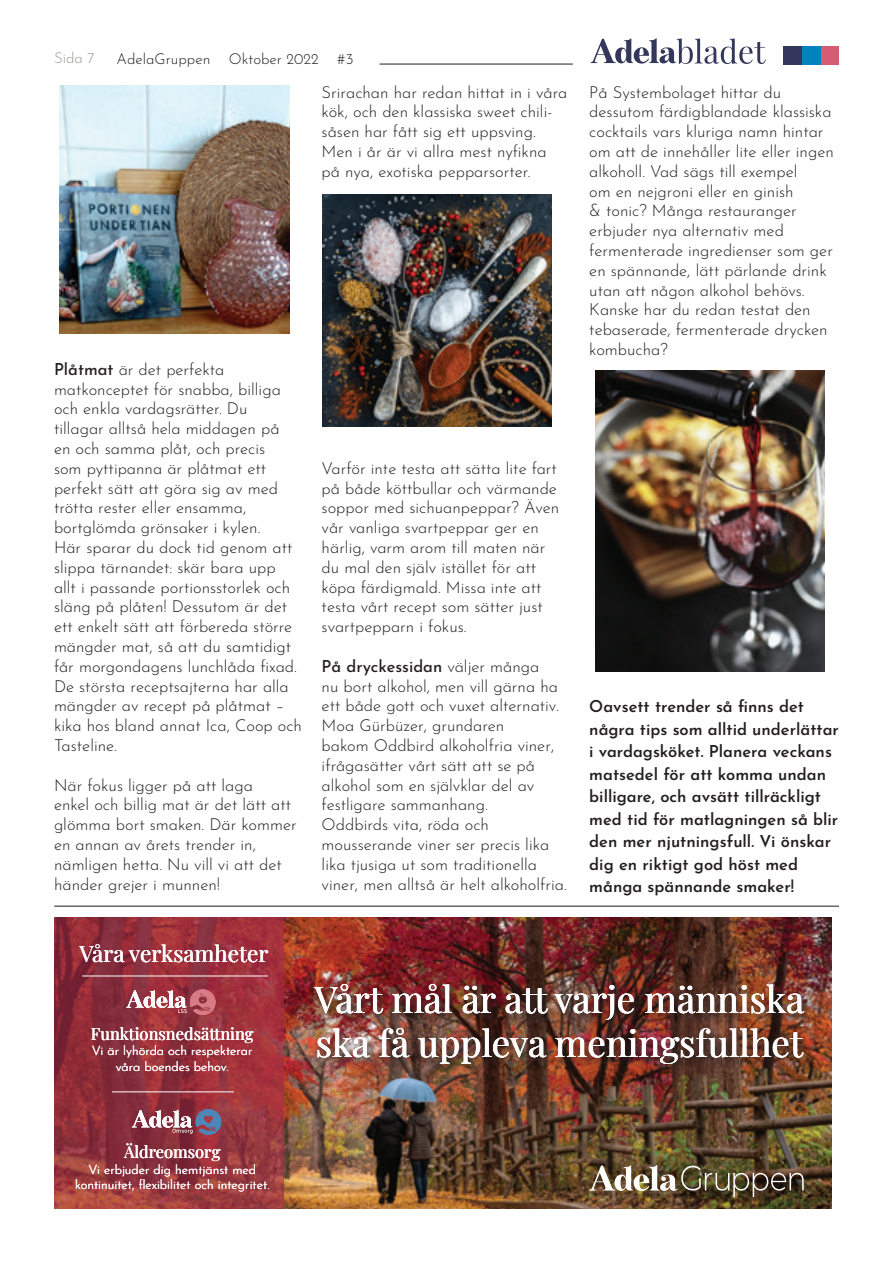
<style>
.page{position:relative;width:893px;height:1263px;background:#fff}
.page>*{position:absolute;margin:0;border:0;box-sizing:border-box;transform-origin:0 0}
.t1{font:36.6px/44px "Playfair Display";color:#fff}
.t2{font:22.5px "Playfair Display";color:#fff}
.t3{font:100 16.5px/19.8px "Josefin Sans";color:#231f20}
.t4{font:600 16.5px/22.5px "Josefin Sans";color:#231f20}
.t5{font:16.5px "Playfair Display";color:#fff}
.t6{font:100 15px "Josefin Sans";color:#231f20}
.t7{font:100 15px "Josefin Sans";color:#9d9995}
.t8{font:100 13.05px/15.6px "Josefin Sans";color:#fff;text-align:center}
.s1{font-weight:500}
</style>
<div class="page">
<div style="left:820px;top:46px;width:19px;height:18px;background:#d75c73"></div>
<div style="left:783px;top:46px;width:19px;height:18px;background:#33375b"></div>
<div style="left:802px;top:46px;width:18px;height:18px;background:#0082bf"></div>
<svg style="left:590px;top:38px;width:176px;height:26px"></svg>
<hr style="left:380px;top:64px;width:193px;height:1px;background:#231f20">
<hr style="left:54px;top:906px;width:785px;height:1px;background:#231f20">
<img style="left:60px;top:85px;width:229px;height:249px">
<img style="left:323px;top:195px;width:229px;height:231px">
<img style="left:596px;top:370px;width:229px;height:302px">
<img style="left:283px;top:917px;width:548px;height:292px">
<svg style="left:54px;top:917px;width:229px;height:292px;background:#95323c"></svg>
<img style="left:310px;top:980px;width:505px;height:95px">
<img style="left:589px;top:1165px;width:215px;height:32px">
<hr style="left:112px;top:1091px;width:122px;height:1px;background:#fff">
<hr style="left:82px;top:975px;width:186px;height:1px;background:#fff">
<svg style="left:126px;top:989px;width:89px;height:26px"></svg>
<svg style="left:132px;top:1109px;width:89px;height:26px"></svg>
<p class="t7" style="left:54px;top:47px;width:42px">Sida 7</p>
<p class="t6" style="left:117px;top:48px;width:238px">AdelaGruppen Oktober 2022 #3</p>
<p class="t3" style="left:322px;top:81px;width:247px">Srirachan har redan hittat in i våra kök, och den klassiska sweet chili&shy;såsen har fått sig ett uppsving.<br>Men i år är vi allra mest nyfikna på nya, exotiska pepparsorter.</p>
<p class="t3" style="left:54px;top:358px;width:250px"><span class="s1">Plåtmat</span> är det perfekta matkonceptet för snabba, billiga och enkla vardagsrätter. Du<br>tillagar alltså hela middagen på<br>en och samma plåt, och precis<br>som pyttipanna är plåtmat ett perfekt sätt att göra sig av med trötta rester eller ensamma, bortglömda grönsaker i kylen.<br>Här sparar du dock tid genom att slippa tärnandet: skär bara upp<br>allt i passande portionsstorlek och släng på plåten! Dessutom är det ett enkelt sätt att förbereda större mängder mat, så att du samtidigt får morgondagens lunchlåda fixad.<br>De största receptsajterna har alla mängder av recept på plåtmat – kika hos bland annat Ica, Coop och<br>Tasteline.</p>
<p class="t3" style="left:54px;top:774px;width:244px">När fokus ligger på att laga<br>enkel och billig mat är det lätt att glömma bort smaken. Där kommer en annan av årets trender in, nämligen hetta. Nu vill vi att det händer grejer i munnen!</p>
<h2 class="t2" style="left:79px;top:936px;width:191px">Våra verksamheter</h2>
<p class="t3" style="left:322px;top:457px;width:239px">Varför inte testa att sätta lite fart på både köttbullar och värmande soppor med sichuanpeppar? Även vår vanliga svartpeppar ger en härlig, varm arom till maten när du mal den själv istället för att köpa färdigmald. Missa inte att testa vårt recept som sätter just svartpepparn i fokus.</p>
<p class="t3" style="left:322px;top:655px;width:247px"><span class="s1">På dryckessidan</span> väljer många<br>nu bort alkohol, men vill gärna ha ett både gott och vuxet alternativ.<br>Moa Gürbüzer, grundaren<br>bakom Oddbird alkoholfria viner, ifrågasätter vårt sätt att se på alkohol som en självklar del av festligare sammanhang.<br>Oddbirds vita, röda och mousserande viner ser precis lika lika tjusiga ut som traditionella viner, men alltså är helt alkoholfria.</p>
<p class="t3" style="left:589px;top:81px;width:246px">På Systembolaget hittar du dessutom färdigblandade klassiska cocktails vars kluriga namn hintar om att de innehåller lite eller ingen alkoholl. Vad sägs till exempel<br>om en nejgroni eller en ginish<br>&amp; tonic? Många restauranger erbjuder nya alternativ med fermenterade ingredienser som ger en spännande, lätt pärlande drink utan att någon alkohol behövs.<br>Kanske har du redan testat den tebaserade, fermenterade drycken kombucha?</p>
<p class="t4" style="left:589px;top:694px;width:251px">Oavsett trender så finns det några tips som alltid underlättar i vardagsköket. Planera veckans matsedel för att komma undan billigare, och avsätt tillräckligt med tid för matlagningen så blir den mer njutningsfull. Vi önskar dig en riktigt god höst med många spännande smaker!</p>
<p class="t5" style="left:91px;top:1021px;width:164px">Funktionsnedsättning</p>
<p class="t8" style="left:92px;top:1042px;width:162px">Vi är lyhörda och respekterar våra boendes behov.</p>
<p class="t5" style="left:120px;top:1021px;width:11px">k</p>
<p class="t5" style="left:124px;top:1139px;width:98px">Äldreomsorg</p>
<p class="t8" style="left:75px;top:1160px;width:196px">Vi erbjuder dig hemtjänst med kontinuitet, flexibilitet och integritet.</p>
<h1 class="t1" style="left:314px;top:975px;width:491px">Vårt mål är att varje människa ska få uppleva meningsfullhet</h1>
</div>
